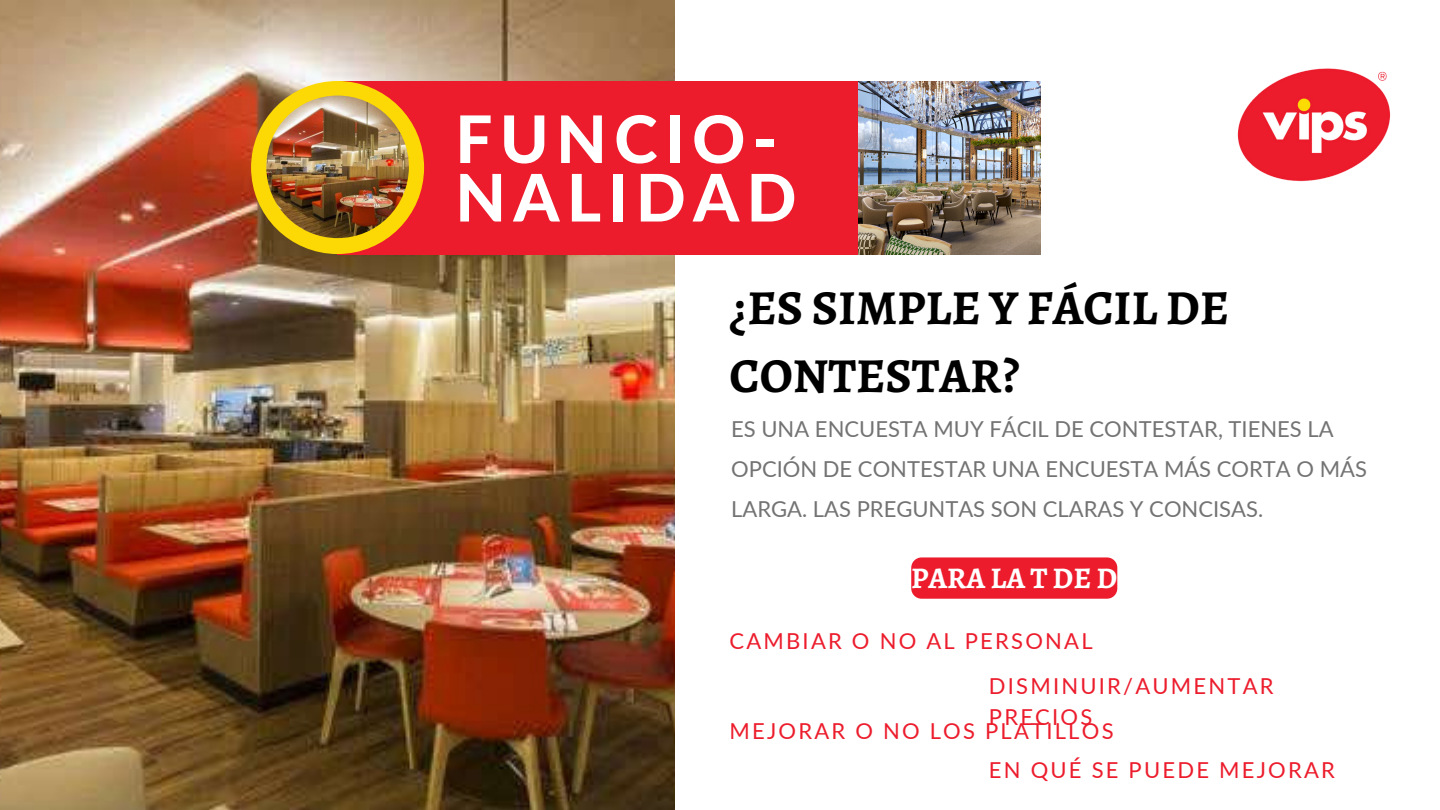
<style>
.page{position:relative;width:1440px;height:810px;background:#fff}
.page>*{position:absolute;margin:0;border:0;box-sizing:border-box;transform-origin:0 0}
.t1{font:800 65.6px/58.5px "Lato";letter-spacing:.115em;color:#fff}
.t2{font:700 49px/68.2px "Alegreya";color:#000}
.t3{font:700 30px "Alegreya";color:#fff}
.t4{font:22px/39.8px "Lato";color:#737373}
.t5{font:22px/45.1px "Lato";letter-spacing:.1em;color:#ec1c2c}
</style>
<div class="page">
<img style="left:0;top:0;width:675px;height:810px">
<div style="left:338px;top:81px;width:520px;height:173px;background:#ec1c2c"></div>
<div style="left:251px;top:81px;width:173px;height:173px;background:#fcd904;border-radius:50%"></div>
<img style="left:266px;top:96px;width:143px;height:142px;border-radius:50%">
<img style="left:859px;top:81px;width:181px;height:173px">
<img style="left:1237px;top:68px;width:154px;height:114px">
<div style="left:911px;top:557px;width:206px;height:42px;background:#ec1c2c;border-radius:10px"></div>
<h1 class="t1" style="left:455px;top:108px;width:343px">FUNCIO-<br>NALIDAD</h1>
<h2 class="t2" style="left:730px;top:273px;width:501px">¿ES SIMPLE Y FÁCIL DE<br>CONTESTAR?</h2>
<p class="t4" style="left:731px;top:409px;width:637px">ES UNA ENCUESTA MUY FÁCIL DE CONTESTAR, TIENES LA<br>OPCIÓN DE CONTESTAR UNA ENCUESTA MÁS CORTA O MÁS<br>LARGA. LAS PREGUNTAS SON CLARAS Y CONCISAS.</p>
<h3 class="t3" style="left:911px;top:558px;width:208px">PARA LA T DE D</h3>
<p class="t5" style="left:989px;top:618px;width:286px;text-indent:-259px">CAMBIAR O NO AL PERSONAL<br>DISMINUIR/AUMENTAR</p>
<p class="t5" style="left:989px;top:694px;width:105px">PRECIOS</p>
<p class="t5" style="left:989px;top:712px;width:348px;line-height:38.3px;text-indent:-259px">MEJORAR O NO LOS PLATILLOS<br>EN QUÉ SE PUEDE MEJORAR</p>
</div>
